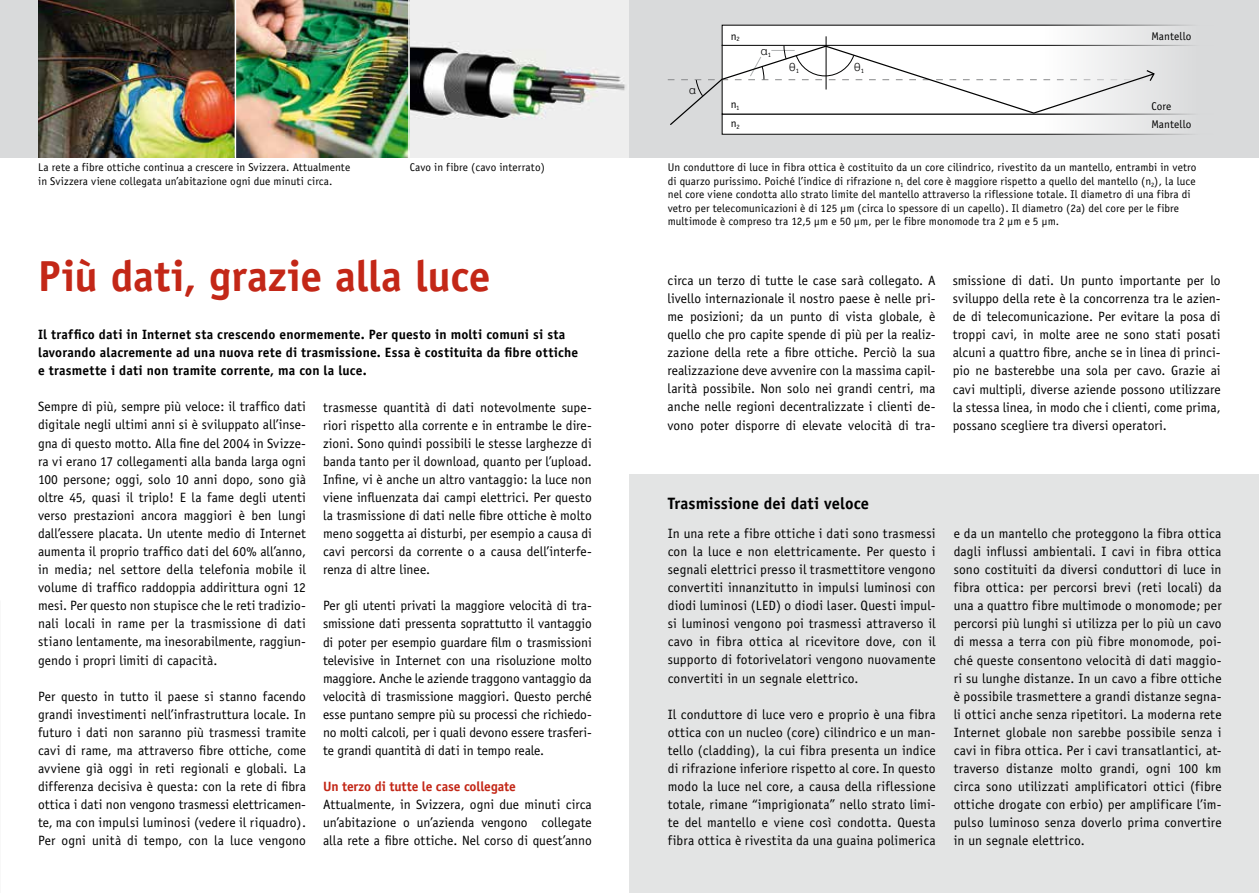
<style>
.page{position:relative;width:1259px;height:893px;background:#fff}
.page>*{position:absolute;margin:0;border:0;box-sizing:border-box;transform-origin:0 0}
.t1{font:700 43.5px "Officina Sans";letter-spacing:-.005em;color:#c32717}
.t2{font:700 16.5px "Officina Sans";letter-spacing:.005em;color:#000}
.t3{font:13.5px/18.1px "Officina Sans";letter-spacing:.005em;color:#000;text-align:justify}
.t4{font:700 13.5px/18.1px "Officina Sans";letter-spacing:.01em;color:#000}
.t5{font:700 13.5px "Officina Sans";letter-spacing:-.005em;color:#c32717}
.t6{font:11.25px/13.5px "Officina Sans";letter-spacing:.01em;color:#000}
.t7{font:300 11.25px "Helvetica";color:#000}
</style>
<div class="page">
<div style="left:0;top:0;width:629px;height:157px;background:#d9dadb"></div>
<img style="left:38px;top:0;width:591px;height:157px">
<hr style="left:408px;top:0;width:2px;height:165px;background:#fff">
<hr style="left:235px;top:0;width:1px;height:164px;background:#fff">
<div style="left:629px;top:0;width:630px;height:157px;background:#d9dadb"></div>
<div style="left:629px;top:475px;width:630px;height:418px;background:#e3e4e4"></div>
<svg style="left:724px;top:126px;width:432px;height:7px;background:#fbfbfb"></svg>
<svg style="left:724px;top:27px;width:432px;height:17px;background:#fbfbfb"></svg>
<hr style="left:826px;top:36px;width:1px;height:54px;background:#000">
<svg style="left:668px;top:45px;width:489px;height:81px"></svg>
<p class="t6" style="left:38px;top:161px;width:313px">La rete a fibre ottiche continua a crescere in Svizzera. Attualmente in Svizzera viene collegata un’abitazione ogni due minuti circa.</p>
<p class="t7" style="left:689px;top:80px;width:8px">α</p>
<p class="t6" style="left:730px;top:29px;width:10px">n<sub>2</sub></p>
<p class="t6" style="left:730px;top:98px;width:10px">n<sub>1</sub></p>
<p class="t6" style="left:730px;top:117px;width:10px">n<sub>2</sub></p>
<p class="t7" style="left:761px;top:41px;width:12px">α<sub>1</sub></p>
<p class="t7" style="left:789px;top:58px;width:11px">θ<sub>1</sub></p>
<p class="t7" style="left:854px;top:58px;width:11px">θ<sub>1</sub></p>
<p class="t6" style="left:1151px;top:29px;width:42px">Mantello</p>
<p class="t6" style="left:1151px;top:99px;width:21px">Core</p>
<p class="t6" style="left:1151px;top:117px;width:42px">Mantello</p>
<p class="t6" style="left:410px;top:161px;width:137px">Cavo in fibre (cavo interrato)</p>
<p class="t6" style="left:668px;top:161px;width:530px">Un conduttore di luce in fibra ottica è costituito da un core cilindrico, rivestito da un mantello, entrambi in vetro di quarzo purissimo. Poiché l’indice di rifrazione n<sub>1</sub> del core è maggiore rispetto a quello del mantello (n<sub>2</sub>), la luce nel core viene condotta allo strato limite del mantello attraverso la riflessione totale. Il diametro di una fibra di vetro per telecomunicazioni è di 125 μm (circa lo spessore di un capello). Il diametro (2a) del core per le fibre multimode è compreso tra 12,5 μm e 50 μm, per le fibre monomode tra 2 μm e 5 μm.</p>
<h1 class="t1" style="left:38px;top:249px;width:454px">Più dati, grazie alla luce</h1>
<p class="t4" style="left:38px;top:325px;width:542px">Il traffico dati in Internet sta crescendo enormemente. Per questo in molti comuni si sta lavorando alacremente ad una nuova rete di trasmissione. Essa è costituita da fibre ottiche e trasmette i dati non tramite corrente, ma con la luce.</p>
<p class="t3" style="left:323px;top:398px;width:270px">trasmesse quantità di dati notevolmente supe&shy;riori rispetto alla corrente e in entrambe le dire&shy;zioni. Sono quindi possibili le stesse larghezze di banda tanto per il download, quanto per l’upload.<br>Infine, vi è anche un altro vantaggio: la luce non viene influenzata dai campi elettrici. Per questo la trasmissione di dati nelle fibre ottiche è molto meno soggetta ai disturbi, per esempio a causa di cavi percorsi da corrente o a causa dell’interfe&shy;renza di altre linee.</p>
<p class="t3" style="left:323px;top:597px;width:270px">Per gli utenti privati la maggiore velocità di tra&shy;smissione dati pressenta soprattutto il vantaggio di poter per esempio guardare film o trasmissioni televisive in Internet con una risoluzione molto maggiore. Anche le aziende traggono vantaggio da velocità di trasmissione maggiori. Questo perché esse puntano sempre più su processi che richiedo&shy;no molti calcoli, per i quali devono essere trasferi&shy;te grandi quantità di dati in tempo reale.</p>
<p class="t5" style="left:323px;top:778px;width:194px">Un terzo di tutte le case collegate</p>
<p class="t3" style="left:323px;top:796px;width:270px">Attualmente, in Svizzera, ogni due minuti circa un’abitazione o un’azienda vengono collegate alla rete a fibre ottiche. Nel corso di quest’anno</p>
<p class="t3" style="left:38px;top:398px;width:269px">Sempre di più, sempre più veloce: il traffico dati digitale negli ultimi anni si è sviluppato all’inse&shy;gna di questo motto. Alla fine del 2004 in Svizze&shy;ra vi erano 17 collegamenti alla banda larga ogni 100 persone; oggi, solo 10 anni dopo, sono già oltre 45, quasi il triplo! E la fame degli utenti verso prestazioni ancora maggiori è ben lungi dall’essere placata. Un utente medio di Internet aumenta il proprio traffico dati del 60% all’anno, in media; nel settore della telefonia mobile il volume di traffico raddoppia addirittura ogni 12 mesi. Per questo non stupisce che le reti tradizio&shy;nali locali in rame per la trasmissione di dati stiano lentamente, ma inesorabilmente, raggiun&shy;gendo i propri limiti di capacità.</p>
<p class="t3" style="left:38px;top:687px;width:269px">Per questo in tutto il paese si stanno facendo grandi investimenti nell’infrastruttura locale. In futuro i dati non saranno più trasmessi tramite cavi di rame, ma attraverso fibre ottiche, come avviene già oggi in reti regionali e globali. La differenza decisiva è questa: con la rete di fibra ottica i dati non vengono trasmessi elettricamen&shy;te, ma con impulsi luminosi (vedere il riquadro).<br>Per ogni unità di tempo, con la luce vengono</p>
<p class="t3" style="left:667px;top:271px;width:269px">circa un terzo di tutte le case sarà collegato. A livello internazionale il nostro paese è nelle pri&shy;me posizioni; da un punto di vista globale, è quello che pro capite spende di più per la realiz&shy;zazione della rete a fibre ottiche. Perciò la sua realizzazione deve avvenire con la massima capil&shy;larità possibile. Non solo nei grandi centri, ma anche nelle regioni decentralizzate i clienti de&shy;vono poter disporre di elevate velocità di tra-</p>
<p class="t3" style="left:952px;top:271px;width:269px">smissione di dati. Un punto importante per lo sviluppo della rete è la concorrenza tra le azien&shy;de di telecomunicazione. Per evitare la posa di troppi cavi, in molte aree ne sono stati posati alcuni a quattro fibre, anche se in linea di princi&shy;pio ne basterebbe una sola per cavo. Grazie ai cavi multipli, diverse aziende possono utilizzare la stessa linea, in modo che i clienti, come prima, possano scegliere tra diversi operatori.</p>
<p class="t2" style="left:668px;top:493px;width:203px">Trasmissione dei dati veloce</p>
<p class="t3" style="left:668px;top:524px;width:269px">In una rete a fibre ottiche i dati sono trasmessi con la luce e non elettricamente. Per questo i segnali elettrici presso il trasmettitore vengono convertiti innanzitutto in impulsi luminosi con diodi luminosi (LED) o diodi laser. Questi impul&shy;si luminosi vengono poi trasmessi attraverso il cavo in fibra ottica al ricevitore dove, con il supporto di fotorivelatori vengono nuovamente convertiti in un segnale elettrico.</p>
<p class="t3" style="left:668px;top:705px;width:269px">Il conduttore di luce vero e proprio è una fibra ottica con un nucleo (core) cilindrico e un man&shy;tello (cladding), la cui fibra presenta un indice di rifrazione inferiore rispetto al core. In questo modo la luce nel core, a causa della riflessione totale, rimane “imprigionata” nello strato limi&shy;te del mantello e viene così condotta. Questa fibra ottica è rivestita da una guaina polimerica</p>
<p class="t3" style="left:953px;top:524px;width:269px">e da un mantello che proteggono la fibra ottica dagli influssi ambientali. I cavi in fibra ottica sono costituiti da diversi conduttori di luce in fibra ottica: per percorsi brevi (reti locali) da una a quattro fibre multimode o monomode; per percorsi più lunghi si utilizza per lo più un cavo di messa a terra con più fibre monomode, poi&shy;ché queste consentono velocità di dati maggio&shy;ri su lunghe distanze. In un cavo a fibre ottiche è possibile trasmettere a grandi distanze segna&shy;li ottici anche senza ripetitori. La moderna rete Internet globale non sarebbe possibile senza i cavi in fibra ottica. Per i cavi transatlantici, at&shy;traverso distanze molto grandi, ogni 100 km circa sono utilizzati amplificatori ottici (fibre ottiche drogate con erbio) per amplificare l’im&shy;pulso luminoso senza doverlo prima convertire in un segnale elettrico.</p>
</div>
